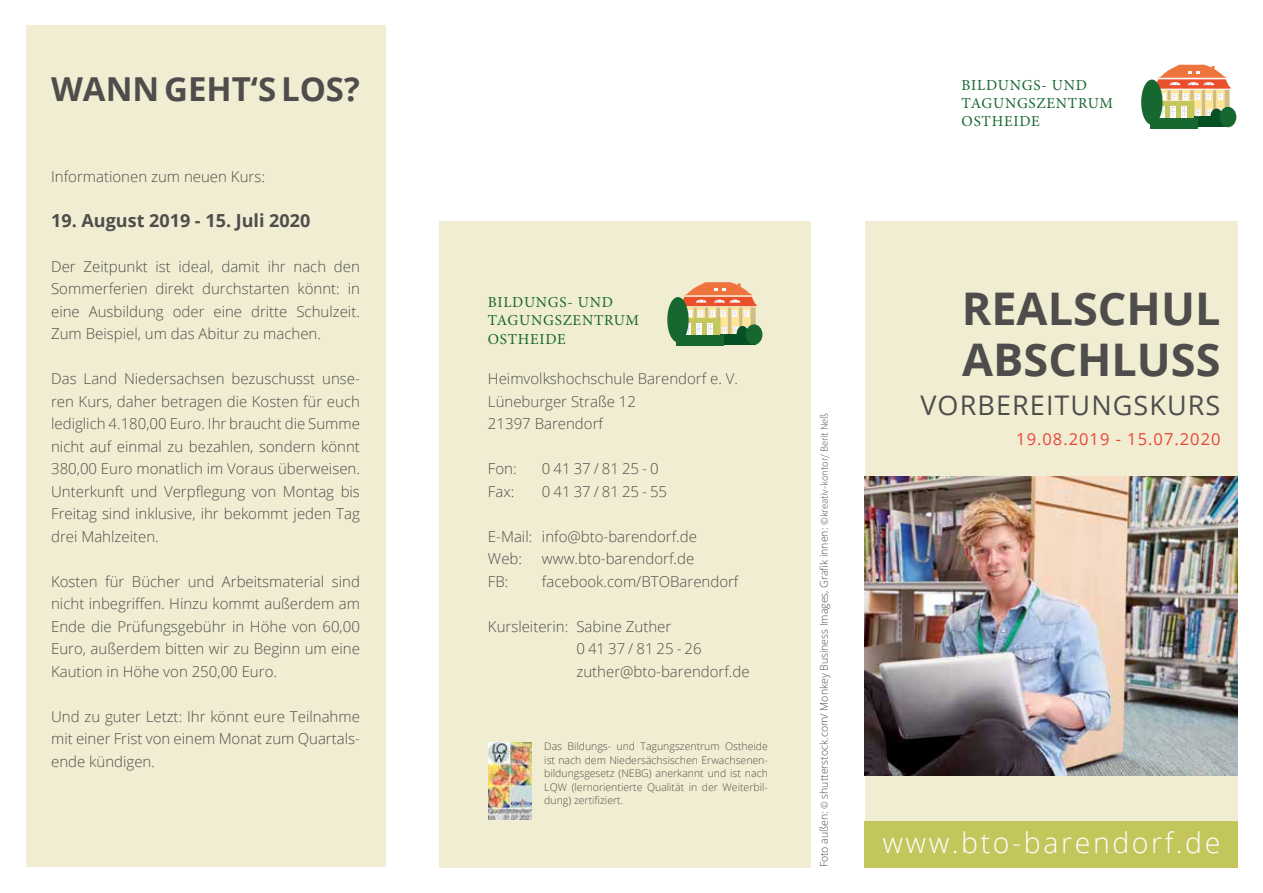
<style>
.page{position:relative;width:1263px;height:893px;background:#fff}
.page>*{position:absolute;margin:0;border:0;box-sizing:border-box;transform-origin:0 0}
.t1{font:700 45px/51px "Open Sans";color:#4e4d4c}
.t2{font:700 33px "Open Sans";color:#4e4d4c}
.t3{font:300 28.5px "Open Sans";letter-spacing:.09em;color:#fff}
.t4{font:27px "Open Sans";letter-spacing:.04em;color:#4e4d4c}
.t5{font:700 18px "Open Sans";color:#4e4d4c}
.t6{font:16.5px "Open Sans";letter-spacing:.06em;color:#e94537}
.t7{font:15.15px/18.3px "Minion Pro";letter-spacing:.05em;color:#176731}
.t8{font:300 15px/22.5px "Open Sans";color:#4e4d4c;text-align:justify}
.t9{font:300 10.5px/13.5px "Open Sans";color:#4e4d4c;text-align:justify}
.s1{font-family:"Source Sans Pro"}
</style>
<div class="page">
<div style="left:865px;top:221px;width:372px;height:646px;background:#f1edd2"></div>
<img style="left:865px;top:476px;width:372px;height:300px">
<div style="left:26px;top:26px;width:359px;height:841px;background:#f1edd2"></div>
<div style="left:439px;top:221px;width:372px;height:646px;background:#f1edd2"></div>
<div style="left:865px;top:821px;width:373px;height:46px;background:#c2c65b"></div>
<div style="left:1194px;top:117px;width:36px;height:10px;background:#075024"></div>
<div style="left:1150px;top:118px;width:48px;height:10px;background:#176731"></div>
<div style="left:1219px;top:107px;width:17px;height:20px;background:#176731;border-radius:50%"></div>
<div style="left:1141px;top:80px;width:21px;height:45px;background:#176731;border-radius:50%"></div>
<svg style="left:1154px;top:65px;width:77px;height:55px"></svg>
<div style="left:720px;top:334px;width:36px;height:11px;background:#075024"></div>
<div style="left:676px;top:336px;width:48px;height:10px;background:#176731"></div>
<div style="left:746px;top:324px;width:16px;height:21px;background:#176731;border-radius:50%"></div>
<div style="left:667px;top:297px;width:22px;height:45px;background:#176731;border-radius:50%"></div>
<svg style="left:680px;top:282px;width:77px;height:54px"></svg>
<img style="left:488px;top:742px;width:43px;height:77px">
<h2 class="t2" style="left:51px;top:66px;width:310px">WANN GEHT‘S LOS?</h2>
<p class="t8" style="left:51px;top:164px;width:215px">Informationen zum neuen Kurs:</p>
<p class="t5" style="left:51px;top:207px;width:261px">19. August 2019 - 15. Juli 2020</p>
<p class="t8" style="left:51px;top:254px;width:310px">Der Zeitpunkt ist ideal, damit ihr nach den Sommerferien direkt durchstarten könnt: in eine Ausbildung oder eine dritte Schulzeit.<br>Zum Beispiel, um das Abitur zu machen.</p>
<p class="t8" style="left:51px;top:367px;width:310px">Das Land Niedersachsen bezuschusst unse&shy;ren Kurs, daher betragen die Kosten für euch lediglich 4.180,00 Euro. Ihr braucht die Summe nicht auf einmal zu bezahlen, sondern könnt 380,00 Euro monatlich im Voraus überweisen.<br>Unterkunft und Verpflegung von Montag bis Freitag sind inklusive, ihr bekommt jeden Tag drei Mahlzeiten.</p>
<p class="t8" style="left:51px;top:569px;width:310px">Kosten für Bücher und Arbeitsmaterial sind nicht inbegriffen. Hinzu kommt außerdem am Ende die Prüfungsgebühr in Höhe von 60,00<br>Euro, außerdem bitten wir zu Beginn um eine Kaution in Höhe von 250,00 Euro.</p>
<p class="t8" style="left:51px;top:704px;width:310px">Und zu guter Letzt: Ihr könnt eure Teilnahme mit einer Frist von einem Monat zum Quartals&shy;ende kündigen.</p>
<p class="t7" style="left:962px;top:76px;width:153px">BILDUNGS- UND<br>TAGUNGSZENTRUM<br>OSTHEIDE</p>
<p class="t7" style="left:488px;top:293px;width:153px">BILDUNGS- UND<br>TAGUNGSZENTRUM<br>OSTHEIDE</p>
<p class="t8" style="left:488px;top:367px;width:252px;text-align:left">Heimvolkshochschule Barendorf e. V.<br>Lüneburger Straße 12<br>21397 Barendorf</p>
<p class="t8" style="left:488px;top:457px;width:30px">Fon:</p>
<p class="t8" style="left:542px;top:457px;width:118px">0 41 37 / 81 25 - 0</p>
<p class="t8" style="left:488px;top:479px;width:28px">Fax:</p>
<p class="t8" style="left:542px;top:479px;width:127px">0 41 37 / 81 25 - 55</p>
<p class="t8" style="left:488px;top:524px;width:210px">E-Mail: info@bto-barendorf.de<br>Web:</p>
<p class="t8" style="left:542px;top:547px;width:154px">www.bto-barendorf.de</p>
<p class="t8" style="left:488px;top:569px;width:22px">FB:</p>
<p class="t8" style="left:542px;top:569px;width:198px">facebook.com/BTOBarendorf</p>
<p class="t8" style="left:576px;top:614px;width:175px;text-align:left;text-indent:-88px">Kursleiterin: Sabine Zuther<br>0 41 37 / 81 25 - 26 zuther@bto-barendorf.de</p>
<p class="t9" style="left:544px;top:739px;width:225px">Das Bildungs- und Tagungszentrum Ostheide ist nach dem Niedersächsischen Erwachsenen&shy;bildungsgesetz (NEBG) anerkannt und ist nach LQW (lernorientierte Qualität in der Weiterbil&shy;dung) zertifiziert.</p>
<p class="t9" style="left:817px;top:867px;width:456px;rotate:-90deg">Foto außen: <span class="s1">©</span> shutterstock.com/ Monkey Business Images, Grafik innen: <span class="s1">©kreativ-kontor/ Berit Neß</span></p>
<h1 class="t1" style="left:962px;top:282px;width:260px">REALSCHUL<br>ABSCHLUSS</h1>
<h3 class="t4" style="left:920px;top:386px;width:301px">VORBEREITUNGSKURS</h3>
<p class="t6" style="left:1016px;top:427px;width:206px">19.08.2019 - 15.07.2020</p>
<h3 class="t3" style="left:882px;top:823px;width:340px">www.bto-barendorf.de</h3>
</div>
